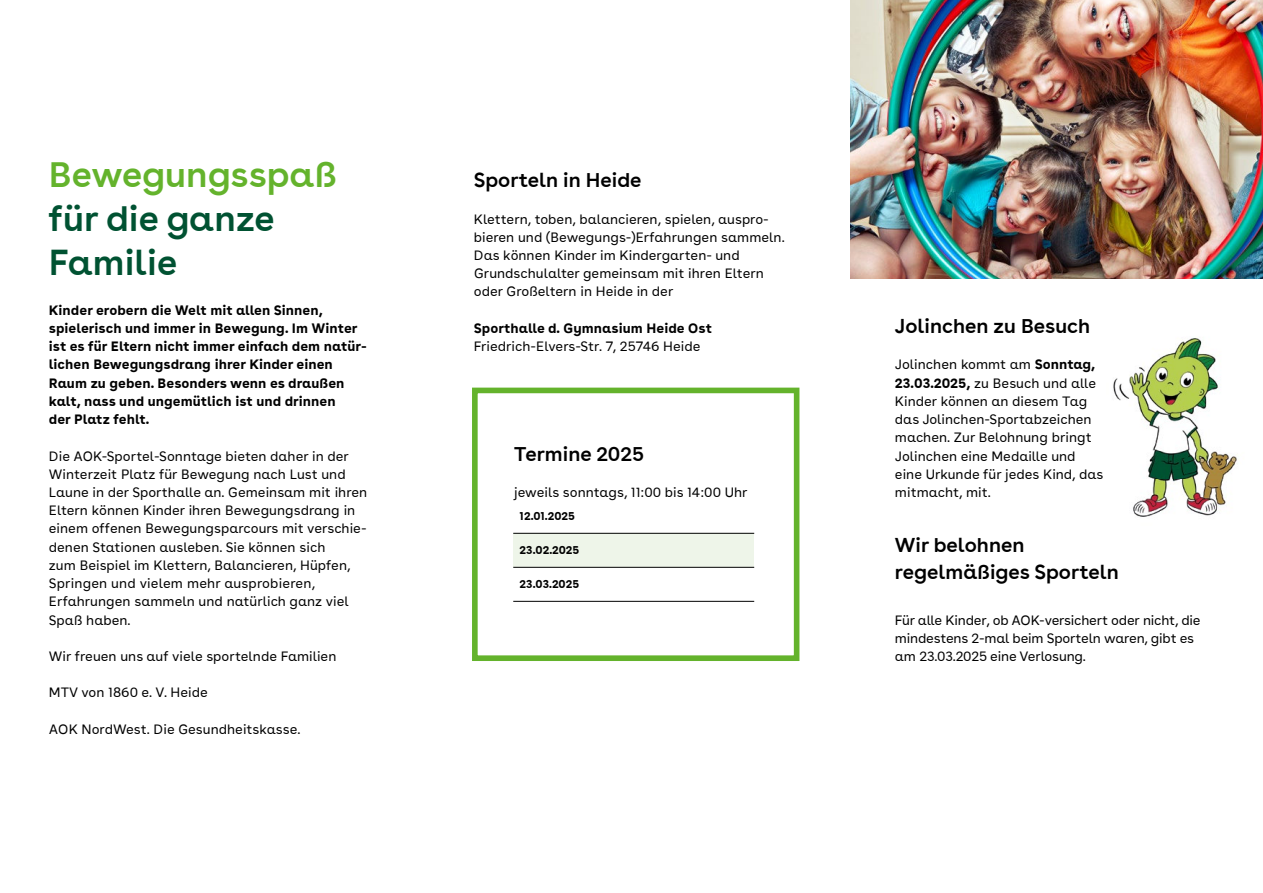
<style>
.page{position:relative;width:1263px;height:893px;background:#fff}
.page>*{position:absolute;margin:0;border:0;box-sizing:border-box;transform-origin:0 0}
.t1{font:600 36px/43.8px "AOK Buenos Aires";color:#005232}
.t2{font:600 36px "AOK Buenos Aires";color:#64b32c}
.t3{font:600 20.25px/27.3px "AOK Buenos Aires";color:#000}
.t4{font:13.5px/18.3px "AOK Buenos Aires Text";color:#000}
.t5{font:700 13.5px/18.1px "AOK Buenos Aires Text";color:#000}
.t6{font:700 11.25px "AOK Buenos Aires Text";color:#000}
.s1{font-weight:700}
</style>
<div class="page">
<img style="left:1113px;top:338px;width:124px;height:179px">
<img style="left:850px;top:0;width:413px;height:278px">
<div style="left:472px;top:388px;width:327px;height:273px;border:6px solid #64b32c"></div>
<div style="left:513px;top:533px;width:241px;height:34px;background:#eef5e9"></div>
<hr style="left:513px;top:533px;width:241px;height:1px;background:#000">
<hr style="left:513px;top:567px;width:241px;height:1px;background:#000">
<hr style="left:513px;top:601px;width:241px;height:1px;background:#000">
<h1 class="t2" style="left:49px;top:160px;width:289px">Bewegungsspaß</h1>
<h1 class="t1" style="left:49px;top:193px;width:227px">für die ganze<br>Familie</h1>
<p class="t5" style="left:49px;top:302px;width:320px">Kinder erobern die Welt mit allen Sinnen,<br>spiele risch und immer in Bewegung. Im Winter ist es für Eltern nicht immer einfach dem natür&shy;lichen Bewegungsdrang ihrer Kinder einen Raum zu geben. Besonders wenn es draußen kalt, nass und ungemütlich ist und drinnen<br>der Platz fehlt.</p>
<p class="t4" style="left:49px;top:447px;width:320px">Die AOK-Sportel-Sonntage bieten daher in der Winterzeit Platz für Bewegung nach Lust und Laune in der Sporthalle an. Gemeinsam mit ihren Eltern können Kinder ihren Bewegungsdrang in einem offenen Bewegungsparcours mit verschie&shy;denen Stationen ausleben. Sie können sich<br>zum Beispiel im Klettern, Balancieren, Hüpfen, Springen und vielem mehr ausprobieren, Erfahrungen sammeln und natürlich ganz viel Spaß haben.</p>
<p class="t4" style="left:49px;top:646px;width:289px">Wir freuen uns auf viele sportelnde Familien</p>
<p class="t4" style="left:49px;top:682px;width:160px">MTV von 1860 e. V. Heide</p>
<p class="t4" style="left:49px;top:719px;width:253px">AOK NordWest. Die Gesundheitskasse.</p>
<h2 class="t3" style="left:474px;top:168px;width:169px">Sporteln in Heide</h2>
<p class="t4" style="left:474px;top:210px;width:312px">Klettern, toben, balancieren, spielen, auspro&shy;bieren und (Bewegungs-)Erfahrungen sammeln.<br>Das können Kinder im Kindergarten- und Grundschulalter gemeinsam mit ihren Eltern oder Großeltern in Heide in der</p>
<p class="t5" style="left:474px;top:320px;width:240px">Sporthalle d. Gymnasium Heide Ost</p>
<p class="t4" style="left:474px;top:336px;width:228px">Friedrich-Elvers-Str. 7, 25746 Heide</p>
<h2 class="t3" style="left:514px;top:442px;width:132px">Termine 2025</h2>
<p class="t4" style="left:514px;top:482px;width:235px">jeweils sonntags, 11:00 bis 14:00 Uhr</p>
<p class="t6" style="left:520px;top:507px;width:57px">12.01.2025</p>
<p class="t6" style="left:520px;top:541px;width:61px">23.02.2025</p>
<p class="t6" style="left:520px;top:575px;width:61px">23.03.2025</p>
<h2 class="t3" style="left:895px;top:310px;width:197px">Jolinchen zu Besuch</h2>
<p class="t4" style="left:895px;top:356px;width:210px">Jolinchen kommt am <span class="s1">Sonntag,<br>23.03.2025,</span> zu Besuch und alle<br>Kinder können an diesem Tag das Jolinchen-Sportabzeichen machen. Zur Belohnung bringt<br>Jolinchen eine Medaille und eine Urkunde für jedes Kind, das mitmacht, mit.</p>
<h2 class="t3" style="left:895px;top:533px;width:225px">Wir belohnen regelmäßiges Sporteln</h2>
<p class="t4" style="left:895px;top:611px;width:307px">Für alle Kinder, ob AOK-versichert oder nicht, die mindestens 2-mal beim Sporteln waren, gibt es am 23.03.2025 eine Verlosung.</p>
</div>
